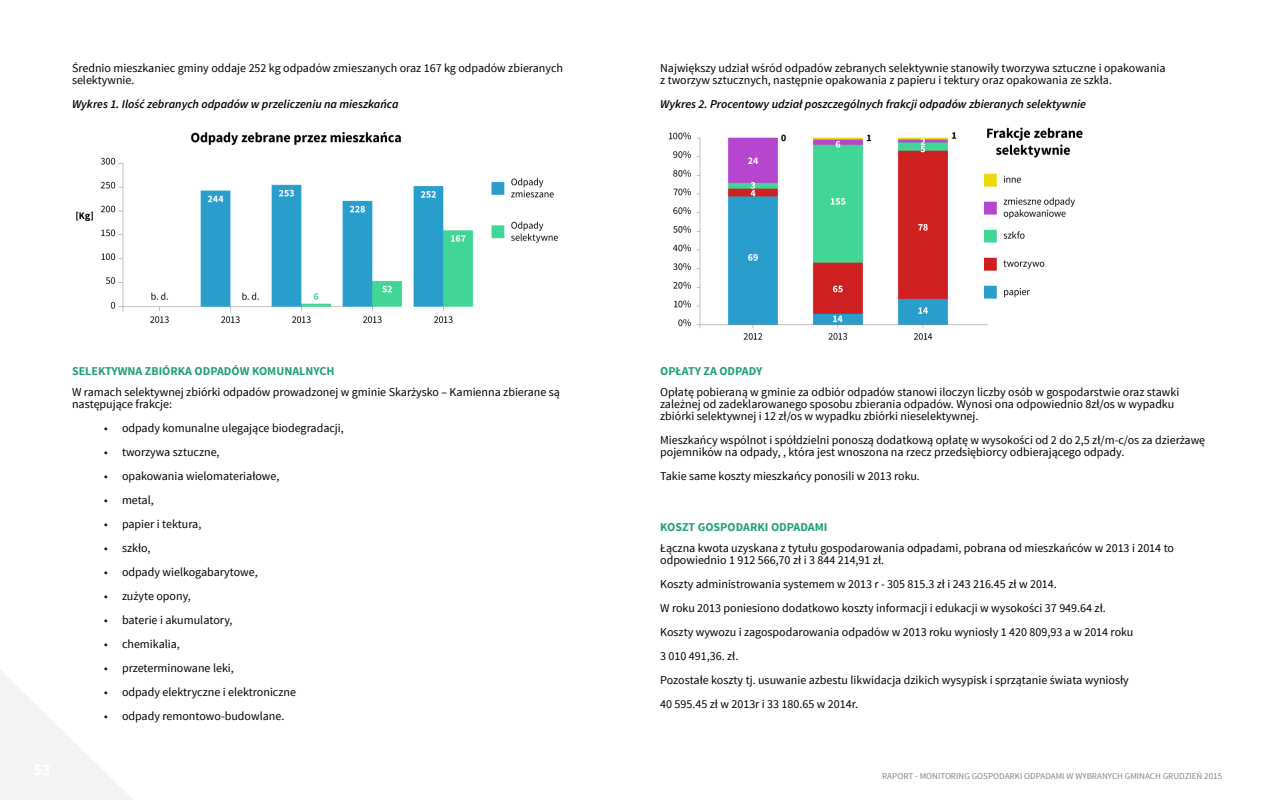
<style>
.page{position:relative;width:1280px;height:800px;background:#fff}
.page>*{position:absolute;margin:0;border:0;box-sizing:border-box;transform-origin:0 0}
.t1{font:12px/12px "Source Sans Pro";color:#000}
.t2{font:italic 600 12px "Source Sans Pro";color:#000}
.t3{font:700 12px "Source Sans Pro";color:#25a175}
.t4{font:9px "Source Sans Pro";color:#848688}
</style>
<div class="page">
<svg style="left:0;top:670px;width:133px;height:130px"></svg>
<img style="left:76px;top:132px;width:482px;height:192px">
<img style="left:668px;top:127px;width:415px;height:213px">
<p class="t1" style="left:72px;top:62px;width:493px">Średnio mieszkaniec gminy oddaje 252 kg odpadów zmieszanych oraz 167 kg odpadów zbieranych selektywnie.</p>
<p class="t2" style="left:72px;top:97px;width:328px">Wykres 1. Ilość zebranych odpadów w przeliczeniu na mieszkańca</p>
<p class="t1" style="left:660px;top:62px;width:507px">Największy udział wśród odpadów zebranych selektywnie stanowiły tworzywa sztuczne i opakowania z tworzyw sztucznych, następnie opakowania z papieru i tektury oraz opakowania ze szkła.</p>
<p class="t2" style="left:660px;top:97px;width:427px">Wykres 2. Procentowy udział poszczególnych frakcji odpadów zbieranych selektywnie</p>
<p class="t3" style="left:72px;top:363px;width:264px">SELEKTYWNA ZBIÓRKA ODPADÓW KOMUNALNYCH</p>
<p class="t1" style="left:72px;top:386px;width:490px">W ramach selektywnej zbiórki odpadów prowadzonej w gminie Skarżysko – Kamienna zbierane są następujące frakcje:</p>
<p class="t1" style="left:104px;top:422px;width:241px">• odpady komunalne ulegające biodegradacji,</p>
<p class="t1" style="left:104px;top:446px;width:117px">• tworzywa sztuczne,</p>
<p class="t1" style="left:104px;top:470px;width:177px">• opakowania wielomateriałowe,</p>
<p class="t1" style="left:104px;top:494px;width:51px">• metal,</p>
<p class="t1" style="left:104px;top:518px;width:99px">• papier i tektura,</p>
<p class="t1" style="left:104px;top:542px;width:48px">• szkło,</p>
<p class="t1" style="left:104px;top:566px;width:155px">• odpady wielkogabarytowe,</p>
<p class="t1" style="left:104px;top:590px;width:88px">• zużyte opony,</p>
<p class="t1" style="left:104px;top:614px;width:130px">• baterie i akumulatory,</p>
<p class="t1" style="left:104px;top:638px;width:77px">• chemikalia,</p>
<p class="t1" style="left:104px;top:662px;width:131px">• przeterminowane leki,</p>
<p class="t1" style="left:104px;top:686px;width:194px">• odpady elektryczne i elektroniczne</p>
<p class="t1" style="left:104px;top:710px;width:182px">• odpady remontowo-budowlane.</p>
<p class="t3" style="left:660px;top:363px;width:104px">OPŁATY ZA ODPADY</p>
<p class="t1" style="left:660px;top:386px;width:521px">Opłatę pobieraną w gminie za odbiór odpadów stanowi iloczyn liczby osób w gospodarstwie oraz stawki zależnej od zadeklarowanego sposobu zbierania odpadów. Wynosi ona odpowiednio 8zł/os w wypadku zbiórki selektywnej i 12 zł/os w wypadku zbiórki nieselektywnej.</p>
<p class="t1" style="left:660px;top:434px;width:547px">Mieszkańcy wspólnot i spółdzielni ponoszą dodatkową opłatę w wysokości od 2 do 2,5 zł/m-c/os za dzierżawę pojemników na odpady, , która jest wnoszona na rzecz przedsiębiorcy odbierającego odpady.</p>
<p class="t1" style="left:660px;top:470px;width:261px">Takie same koszty mieszkańcy ponosili w 2013 roku.</p>
<p class="t3" style="left:660px;top:519px;width:169px">KOSZT GOSPODARKI ODPADAMI</p>
<p class="t1" style="left:660px;top:542px;width:515px">Łączna kwota uzyskana z tytułu gospodarowania odpadami, pobrana od mieszkańców w 2013 i 2014 to odpowiednio 1 912 566,70 zł i 3 844 214,91 zł.</p>
<p class="t1" style="left:660px;top:572px;width:475px;line-height:24px">Koszty administrowania systemem w 2013 r - 305 815.3 zł i 243 216.45 zł w 2014.<br>W roku 2013 poniesiono dodatkowo koszty informacji i edukacji w wysokości 37 949.64 zł.<br>Koszty wywozu i zagospodarowania odpadów w 2013 roku wyniosły 1 420 809,93 a w 2014 roku 3 010 491,36. zł.<br>Pozostałe koszty tj. usuwanie azbestu likwidacja dzikich wysypisk i sprzątanie świata wyniosły 40 595.45 zł w 2013r i 33 180.65 w 2014r.</p>
<p class="t4" style="left:882px;top:771px;width:341px">RAPORT - MONITORING GOSPODARKI ODPADAMI W WYBRANYCH GMINACH GRUDZIEŃ 2015</p>
</div>
